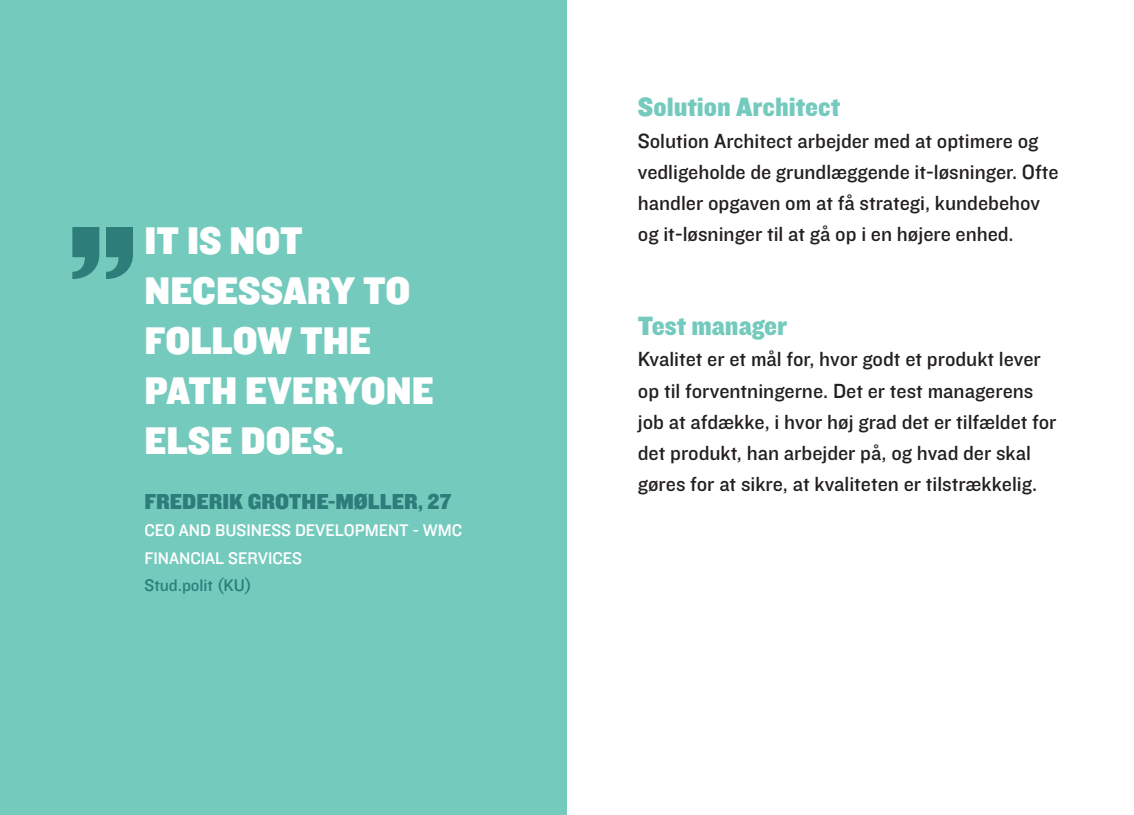
<style>
.page{position:relative;width:1134px;height:815px;background:#fff}
.page>*{position:absolute;margin:0;border:0;box-sizing:border-box;transform-origin:0 0}
.MR_2{font:40px/50px "Knockout 71 Full Middlewt";color:#fff}
.MR_bog{font:27.5px "Knockout 71 Full Middlewt";color:#74cabd}
.MR_2-2{font:22.5px "Knockout 71 Full Middlewt";color:#2d7e7b}
.Bread{font:21.25px/31.2px "Knockout 31 Junior Middlewt";color:#231f20}
.MR_2-3{font:17.5px/27.5px "Knockout 31 Junior Middlewt";color:#fff}
.MR_2-4{font:17.5px "Knockout 31 Junior Middlewt";color:#2d7e7b}
</style>
<div class="page">
<div style="left:0;top:0;width:567px;height:815px;background:#74cabd"></div>
<svg style="left:72px;top:227px;width:61px;height:52px"></svg>
<p class="MR_2" style="left:144px;top:214px;width:291px">IT IS NOT<br>NECESSARY TO<br>FOLLOW THE<br>PATH EVERYONE<br>ELSE DOES.</p>
<p class="MR_2-2" style="left:144px;top:486px;width:308px">FREDERIK GROTHE-MØLLER, 27</p>
<p class="MR_2-3" style="left:144px;top:516px;width:319px">CEO AND BUSINESS DEVELOPMENT - WMC<br>FINANCIAL SERVICES</p>
<p class="MR_2-4" style="left:144px;top:573px;width:109px">Stud.polit (KU)</p>
<p class="MR_bog" style="left:638px;top:89px;width:204px">Solution Architect</p>
<p class="Bread" style="left:638px;top:124px;width:422px">Solution Architect arbejder med at optimere og vedligeholde de grundlæggende it-løsninger. Ofte handler opgaven om at få strategi, kundebehov og it-løsninger til at gå op i en højere enhed.</p>
<p class="MR_bog" style="left:638px;top:308px;width:151px">Test manager</p>
<p class="Bread" style="left:638px;top:343px;width:420px">Kvalitet er et mål for, hvor godt et produkt lever op til forventningerne. Det er test managerens job at afdække, i hvor høj grad det er tilfældet for det produkt, han arbejder på, og hvad der skal gøres for at sikre, at kvaliteten er tilstrækkelig.</p>
</div>
